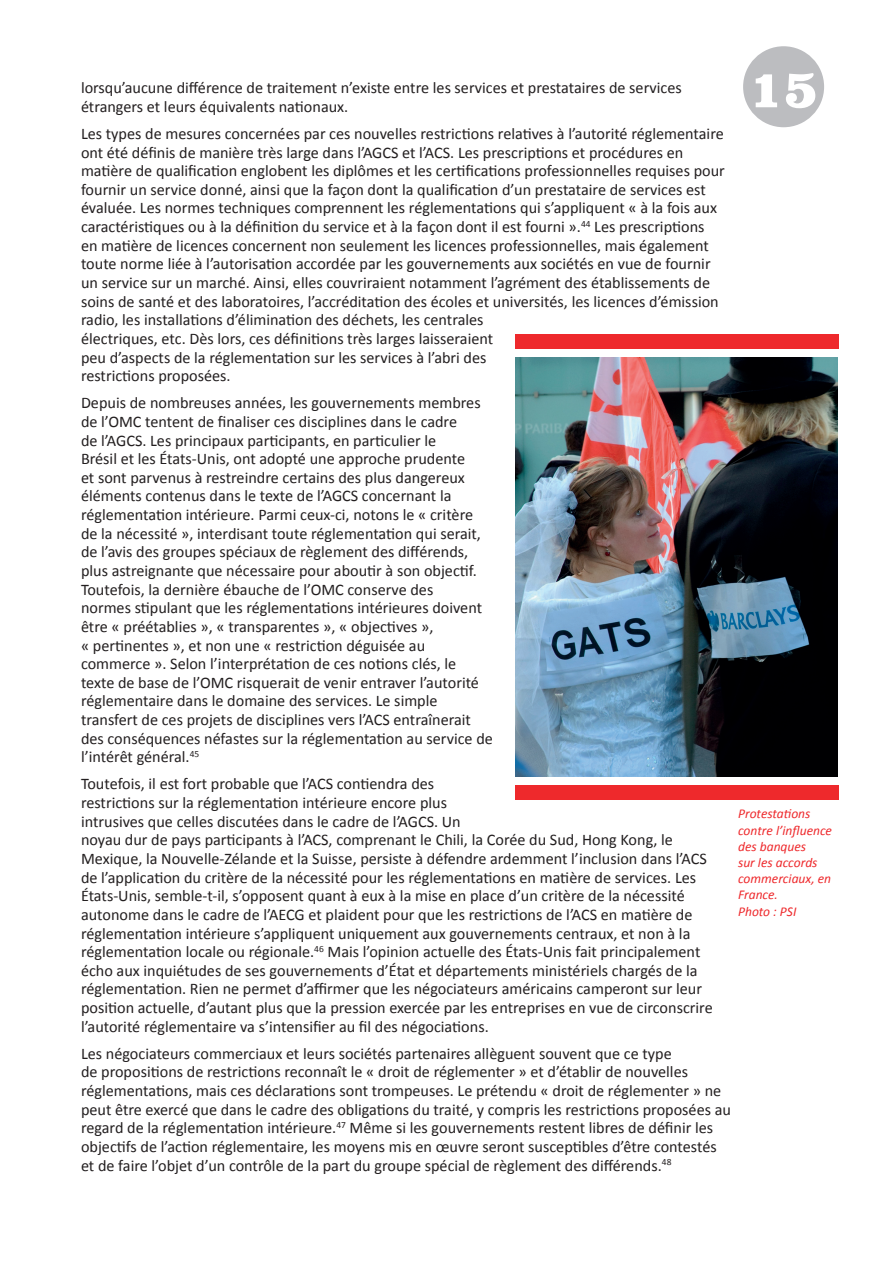
<style>
.page{position:relative;width:893px;height:1263px;background:#fff}
.page>*{position:absolute;margin:0;border:0;box-sizing:border-box;transform-origin:0 0}
.t1{font:900 54px "Clarendon BT";color:#fff}
.t2{font:16.2px/18.6px "Calibri";color:#231f20}
.t3{font:italic 13.5px/16.2px "Calibri";color:#ee292c}
</style>
<div class="page">
<div style="left:743px;top:46px;width:81px;height:81px;background:#bcbdc0;border-radius:50%"></div>
<img style="left:516px;top:357px;width:322px;height:419px">
<div style="left:516px;top:334px;width:323px;height:15px;background:#ee292c"></div>
<div style="left:516px;top:785px;width:323px;height:15px;background:#ee292c"></div>
<p class="t2" style="left:81px;top:78px;width:602px">lorsqu’aucune différence de traitement n’existe entre les services et prestataires de services étrangers et leurs équivalents nationaux.</p>
<h1 class="t1" style="left:749px;top:55px;width:71px">15</h1>
<p class="t2" style="left:81px;top:123px;width:645px">Les types de mesures concernées par ces nouvelles restrictions relatives à l’autorité réglementaire ont été définis de manière très large dans l’AGCS et l’ACS. Les prescriptions et procédures en matière de qualification englobent les diplômes et les certifications professionnelles requises pour fournir un service donné, ainsi que la façon dont la qualification d’un prestataire de services est évaluée. Les normes techniques comprennent les réglementations qui s’appliquent « à la fois aux caractéristiques ou à la définition du service et à la façon dont il est fourni ».<sup>44</sup> Les prescriptions en matière de licences concernent non seulement les licences professionnelles, mais également toute norme liée à l’autorisation accordée par les gouvernements aux sociétés en vue de fournir un service sur un marché. Ainsi, elles couvriraient notamment l’agrément des établissements de soins de santé et des laboratoires, l’accréditation des écoles et universités, les licences d’émission radio, les installations d’élimination des déchets, les centrales<br>électriques, etc. Dès lors, ces définitions très larges laisseraient<br>peu d’aspects de la réglementation sur les services à l’abri des<br>restrictions proposées.</p>
<p class="t2" style="left:81px;top:393px;width:413px">Depuis de nombreuses années, les gouvernements membres de l’OMC tentent de finaliser ces disciplines dans le cadre<br>de l’AGCS. Les principaux participants, en particulier le<br>Brésil et les États-Unis, ont adopté une approche prudente<br>et sont parvenus à restreindre certains des plus dangereux éléments contenus dans le texte de l’AGCS concernant la réglementation intérieure. Parmi ceux-ci, notons le « critère de la nécessité », interdisant toute réglementation qui serait, de l’avis des groupes spéciaux de règlement des différends, plus astreignante que nécessaire pour aboutir à son objectif.<br>Toutefois, la dernière ébauche de l’OMC conserve des<br>normes stipulant que les réglementations intérieures doivent être « préétablies », « transparentes », « objectives »,<br>« pertinentes », et non une « restriction déguisée au commerce ». Selon l’interprétation de ces notions clés, le texte de base de l’OMC risquerait de venir entraver l’autorité réglementaire dans le domaine des services. Le simple transfert de ces projets de disciplines vers l’ACS entraînerait des conséquences néfastes sur la réglementation au service de l’intérêt général.<sup>45</sup></p>
<p class="t2" style="left:81px;top:774px;width:633px">Toutefois, il est fort probable que l’ACS contiendra des<br>restrictions sur la réglementation intérieure encore plus<br>intrusives que celles discutées dans le cadre de l’AGCS. Un<br>noyau dur de pays participants à l’ACS, comprenant le Chili, la Corée du Sud, Hong Kong, le Mexique, la Nouvelle-Zélande et la Suisse, persiste à défendre ardemment l’inclusion dans l’ACS de l’application du critère de la nécessité pour les réglementations en matière de services. Les États-Unis, semble-t-il, s’opposent quant à eux à la mise en place d’un critère de la nécessité autonome dans le cadre de l’AECG et plaident pour que les restrictions de l’ACS en matière de réglementation intérieure s’appliquent uniquement aux gouvernements centraux, et non à la réglementation locale ou régionale.<sup>46</sup> Mais l’opinion actuelle des États-Unis fait principalement écho aux inquiétudes de ses gouvernements d’État et départements ministériels chargés de la réglementation. Rien ne permet d’affirmer que les négociateurs américains camperont sur leur position actuelle, d’autant plus que la pression exercée par les entreprises en vue de circonscrire l’autorité réglementaire va s’intensifier au fil des négociations.</p>
<p class="t2" style="left:81px;top:1043px;width:651px">Les négociateurs commerciaux et leurs sociétés partenaires allèguent souvent que ce type<br>de propositions de restrictions reconnaît le « droit de réglementer » et d’établir de nouvelles réglementations, mais ces déclarations sont trompeuses. Le prétendu « droit de réglementer » ne peut être exercé que dans le cadre des obligations du traité, y compris les restrictions proposées au regard de la réglementation intérieure.<sup>47</sup> Même si les gouvernements restent libres de définir les objectifs de l’action réglementaire, les moyens mis en œuvre seront susceptibles d’être contestés et de faire l’objet d’un contrôle de la part du groupe spécial de règlement des différends.<sup>48</sup></p>
<p class="t3" style="left:738px;top:805px;width:95px">Protestations contre l’influence des banques<br>sur les accords commerciaux, en<br>France.<br>Photo : PSI</p>
</div>
